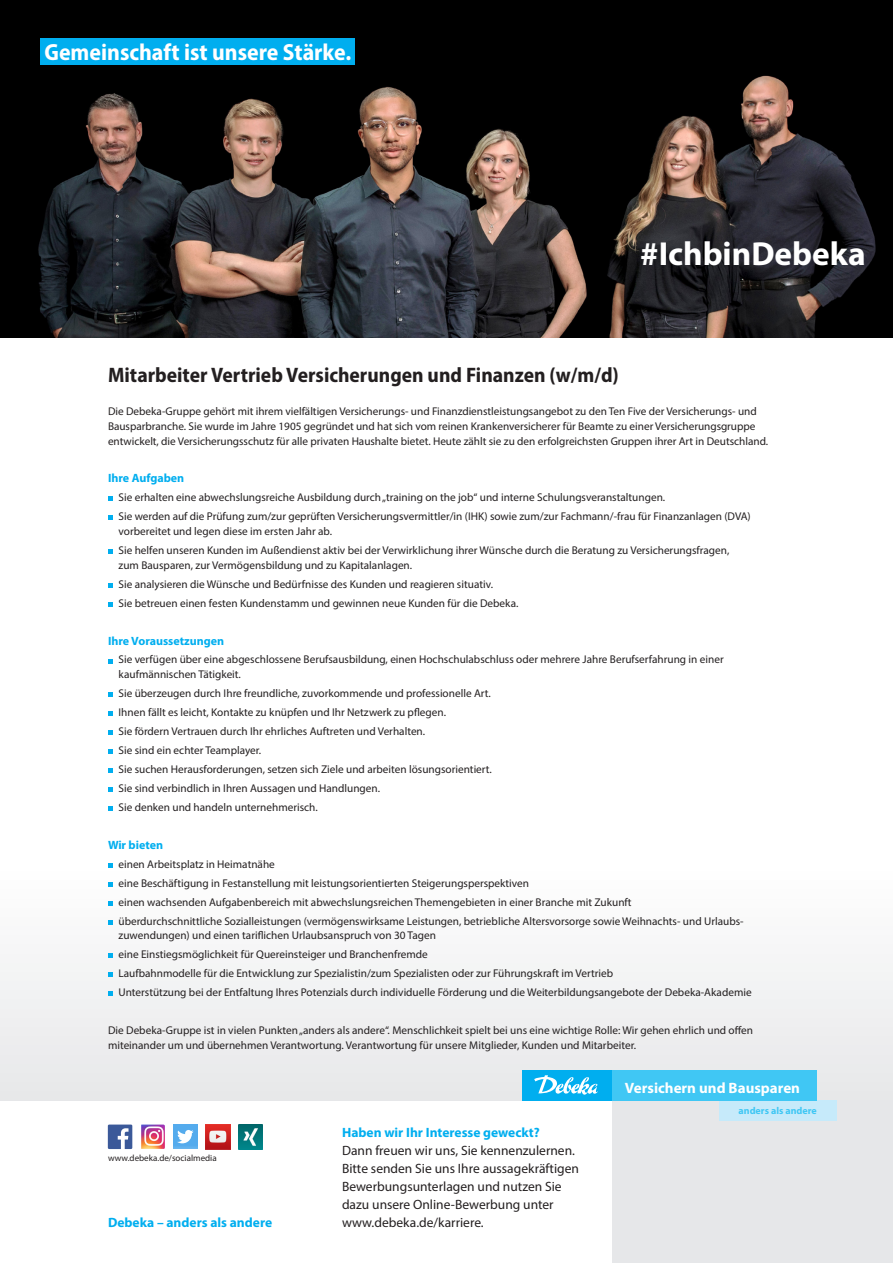
<style>
.page{position:relative;width:893px;height:1263px;background:#fff}
.page>*{position:absolute;margin:0;border:0;box-sizing:border-box;transform-origin:0 0}
.t1{font:700 33.45px "Myriad Pro";color:#fff}
.t2{font:700 semi-condensed 23.4px "Myriad Pro";color:#fff}
.t3{font:700 semi-condensed 21px "Myriad Pro";color:#231f20}
.t4{font:700 15px "Myriad Pro";color:#fff}
.t5{font:13.5px/18px "Myriad Pro";color:#231f20}
.t6{font:700 13.5px "Myriad Pro";color:#00aeef}
.t7{font:700 12px "Myriad Pro";color:#00aeef}
.t8{font:11.25px/14.7px "Myriad Pro";color:#231f20}
.t9{font:700 10.05px "Myriad Pro";color:#40c7f4}
.Fließtext{font:9px "Myriad Pro";color:#231f20}
</style>
<div class="page">
<img style="left:0;top:0;width:893px;height:338px">
<div style="left:0;top:867px;width:893px;height:234px;background:#f3f4f4"></div>
<div style="left:612px;top:1101px;width:281px;height:162px;background:#e6e7e9"></div>
<div style="left:719px;top:1101px;width:117px;height:20px;background:#c6eafa"></div>
<div style="left:522px;top:1071px;width:90px;height:30px;background:#00aeef"></div>
<div style="left:612px;top:1071px;width:204px;height:30px;background:#40c7f4"></div>
<svg style="left:534px;top:1075px;width:64px;height:20px"></svg>
<svg style="left:108px;top:496px;width:5px;height:5px"></svg>
<svg style="left:108px;top:515px;width:5px;height:5px"></svg>
<svg style="left:108px;top:549px;width:5px;height:5px"></svg>
<svg style="left:108px;top:583px;width:5px;height:5px"></svg>
<svg style="left:108px;top:602px;width:5px;height:5px"></svg>
<svg style="left:108px;top:659px;width:5px;height:4px"></svg>
<svg style="left:108px;top:692px;width:5px;height:5px"></svg>
<svg style="left:108px;top:711px;width:5px;height:5px"></svg>
<svg style="left:108px;top:730px;width:5px;height:5px"></svg>
<svg style="left:108px;top:749px;width:5px;height:5px"></svg>
<svg style="left:108px;top:768px;width:5px;height:5px"></svg>
<svg style="left:108px;top:787px;width:5px;height:5px"></svg>
<svg style="left:108px;top:806px;width:5px;height:5px"></svg>
<svg style="left:108px;top:863px;width:5px;height:5px"></svg>
<svg style="left:108px;top:882px;width:5px;height:5px"></svg>
<svg style="left:108px;top:901px;width:5px;height:4px"></svg>
<svg style="left:108px;top:920px;width:5px;height:4px"></svg>
<svg style="left:108px;top:953px;width:5px;height:5px"></svg>
<svg style="left:108px;top:972px;width:5px;height:5px"></svg>
<svg style="left:108px;top:991px;width:5px;height:5px"></svg>
<div style="left:40px;top:38px;width:315px;height:26px;background:#00aeef"></div>
<div style="left:173px;top:1124px;width:24px;height:25px;background:#54abed"></div>
<svg style="left:177px;top:1130px;width:17px;height:13px"></svg>
<img style="left:141px;top:1124px;width:24px;height:25px">
<img style="left:206px;top:1124px;width:24px;height:25px">
<img style="left:238px;top:1124px;width:25px;height:25px">
<svg style="left:108px;top:1124px;width:24px;height:25px"></svg>
<p class="t2" style="left:44px;top:37px;width:308px">Gemeinschaft ist unsere Stärke.</p>
<p class="t1" style="left:640px;top:232px;width:227px">#IchbinDebeka</p>
<p class="t3" style="left:108px;top:361px;width:512px">Mitarbeiter Vertrieb Versicherungen und Finanzen (w/m/d)</p>
<p class="t8" style="left:108px;top:404px;width:662px">Die Debeka-Gruppe gehört mit ihrem vielfältigen Versicherungs- und Finanzdienstleistungsangebot zu den Ten Five der Versicherungs- und<br>Bausparbranche. Sie wurde im Jahre 1905 gegründet und hat sich vom reinen Krankenversicherer für Beamte zu einer Versicherungsgruppe entwickelt, die Versicherungsschutz für alle privaten Haushalte bietet. Heute zählt sie zu den erfolgreichsten Gruppen ihrer Art in Deutschland.</p>
<p class="t7" style="left:108px;top:470px;width:78px">Ihre Aufgaben</p>
<p class="t8" style="left:118px;top:490px;width:548px">Sie erhalten eine abwechslungsreiche Ausbildung durch „training on the job“ und interne Schulungsveranstaltungen.</p>
<p class="t8" style="left:118px;top:509px;width:634px">Sie werden auf die Prüfung zum/zur geprüften Versicherungsvermittler/in (IHK) sowie zum/zur Fachmann/-frau für Finanzanlagen (DVA) vorbereitet und legen diese im ersten Jahr ab.</p>
<p class="t8" style="left:118px;top:543px;width:612px">Sie helfen unseren Kunden im Außendienst aktiv bei der Verwirklichung ihrer Wünsche durch die Beratung zu Versicherungsfragen, zum Bausparen, zur Vermögensbildung und zu Kapitalanlagen.</p>
<p class="t8" style="left:118px;top:576px;width:376px">Sie analysieren die Wünsche und Bedürfnisse des Kunden und reagieren situativ.</p>
<p class="t8" style="left:118px;top:595px;width:401px">Sie betreuen einen festen Kundenstamm und gewinnen neue Kunden für die Debeka.</p>
<p class="t7" style="left:108px;top:633px;width:118px">Ihre Voraussetzungen</p>
<p class="t8" style="left:118px;top:652px;width:607px">Sie verfügen über eine abgeschlossene Berufsausbildung, einen Hochschulabschluss oder mehrere Jahre Berufserfahrung in einer kaufmännischen Tätigkeit.</p>
<p class="t8" style="left:118px;top:686px;width:374px">Sie überzeugen durch Ihre freundliche, zuvorkommende und professionelle Art.</p>
<p class="t8" style="left:118px;top:705px;width:329px">Ihnen fällt es leicht, Kontakte zu knüpfen und Ihr Netzwerk zu pflegen.</p>
<p class="t8" style="left:118px;top:724px;width:308px">Sie fördern Vertrauen durch Ihr ehrliches Auftreten und Verhalten.</p>
<p class="t8" style="left:118px;top:743px;width:144px">Sie sind ein echter Teamplayer.</p>
<p class="t8" style="left:118px;top:762px;width:375px">Sie suchen Herausforderungen, setzen sich Ziele und arbeiten lösungsorientiert.</p>
<p class="t8" style="left:118px;top:780px;width:263px">Sie sind verbindlich in Ihren Aussagen und Handlungen.</p>
<p class="t8" style="left:118px;top:799px;width:201px">Sie denken und handeln unternehmerisch.</p>
<p class="t7" style="left:108px;top:837px;width:57px">Wir bieten</p>
<p class="t8" style="left:118px;top:856px;width:158px">einen Arbeitsplatz in Heimatnähe</p>
<p class="t8" style="left:118px;top:875px;width:412px">eine Beschäftigung in Festanstellung mit leistungsorientierten Steigerungsperspektiven</p>
<p class="t8" style="left:118px;top:894px;width:515px">einen wachsenden Aufgabenbereich mit abwechslungsreichen Themengebieten in einer Branche mit Zukunft</p>
<p class="t8" style="left:118px;top:913px;width:626px">überdurchschnittliche Sozialleistungen (vermögenswirksame Leistungen, betriebliche Altersvorsorge sowie Weihnachts- und Urlaubs&shy;zuwendungen) und einen tariflichen Urlaubsanspruch von 30 Tagen</p>
<p class="t8" style="left:118px;top:947px;width:311px">eine Einstiegsmöglichkeit für Quereinsteiger und Branchenfremde</p>
<p class="t8" style="left:118px;top:966px;width:496px">Laufbahnmodelle für die Entwicklung zur Spezialistin/zum Spezialisten oder zur Führungskraft im Vertrieb</p>
<p class="t8" style="left:118px;top:985px;width:635px">Unterstützung bei der Entfaltung Ihres Potenzials durch individuelle Förderung und die Weiterbildungsangebote der Debeka-Akademie</p>
<p class="t8" style="left:108px;top:1023px;width:647px">Die Debeka-Gruppe ist in vielen Punkten „anders als andere“. Menschlichkeit spielt bei uns eine wichtige Rolle: Wir gehen ehrlich und offen miteinander um und übernehmen Verantwortung. Verantwortung für unsere Mitglieder, Kunden und Mitarbeiter.</p>
<p class="t4" style="left:625px;top:1078px;width:177px">Versichern und Bausparen</p>
<p class="Fließtext" style="left:108px;top:1152px;width:110px">www.debeka.de/socialmedia</p>
<p class="t6" style="left:108px;top:1213px;width:166px">Debeka – anders als andere</p>
<p class="t6" style="left:342px;top:1123px;width:199px">Haben wir Ihr Interesse geweckt?</p>
<p class="t5" style="left:342px;top:1141px;width:239px">Dann freuen wir uns, Sie kennenzulernen.<br>Bitte senden Sie uns Ihre aussagekräftigen Bewerbungsunterlagen und nutzen Sie dazu unsere Online-Bewerbung unter www.debeka.de/karriere.</p>
<p class="t9" style="left:738px;top:1104px;width:80px">anders als andere</p>
</div>
